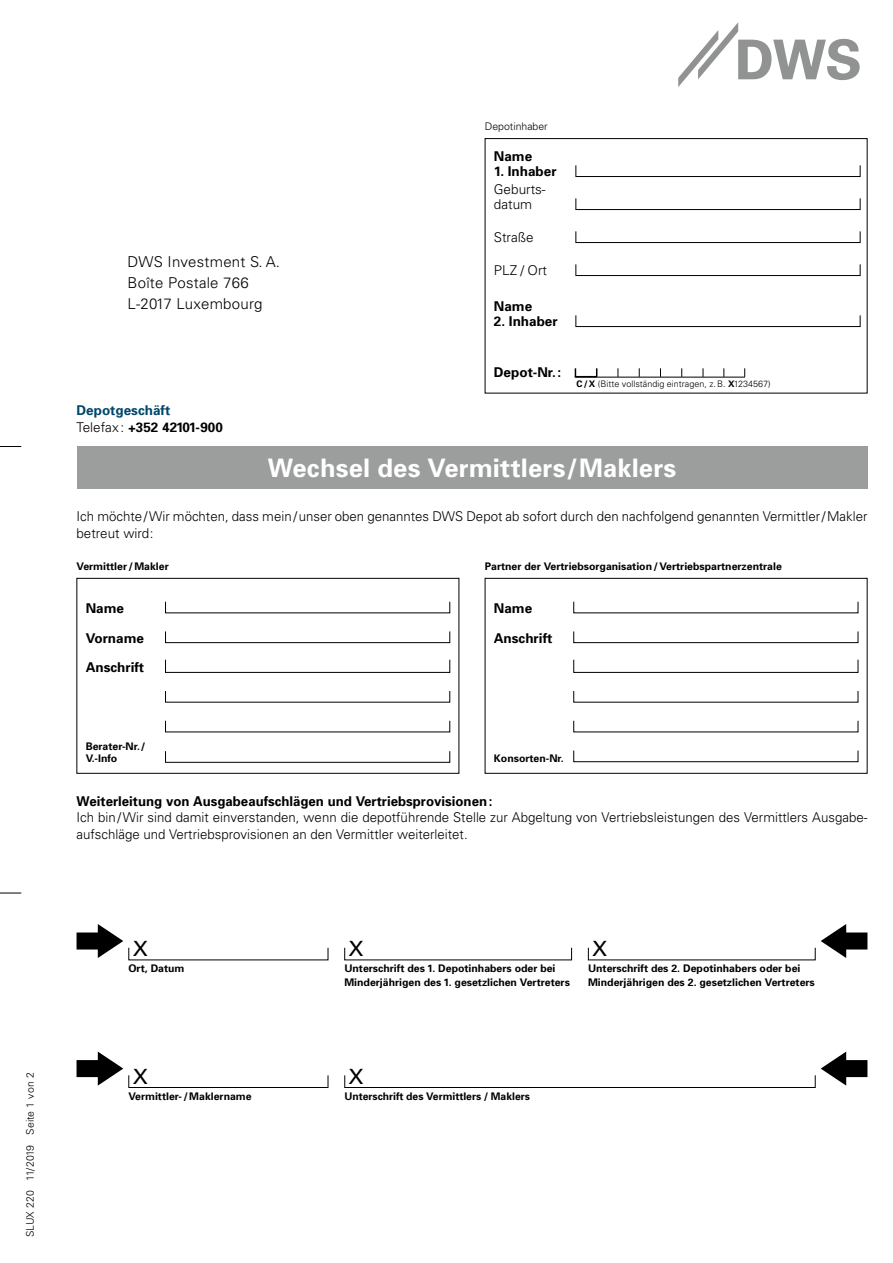
<style>
.page{position:relative;width:893px;height:1263px;background:#fff}
.page>*{position:absolute;margin:0;border:0;box-sizing:border-box;transform-origin:0 0}
.t1{font:700 25.5px "Univers";letter-spacing:.01em;color:#fff}
.t2{font:21px "Univers";color:#000}
.t3{font:300 15px/21px "Univers";letter-spacing:.015em;color:#000}
.t4{font:300 13.5px/16.5px "Univers";color:#000}
.t5{font:700 13.5px "Univers";color:#000}
.t6{font:700 13.5px/16.5px "Univers";color:#00476b}
.t7{font:700 10.5px/13.5px "Univers";color:#000}
.t8{font:300 10.5px "Univers";color:#000}
.t9{font:300 9px "Univers";color:#000}
.s1{font-weight:300;color:#000}
.s2{color:#000}
.s3{font-weight:700}
</style>
<div class="page">
<svg style="left:678px;top:22px;width:182px;height:65px"></svg>
<svg style="left:0;top:446px;width:21px;height:1px"></svg>
<svg style="left:0;top:893px;width:21px;height:1px"></svg>
<div style="left:576px;top:165px;width:284px;height:12px;border:1px solid #000"></div>
<div style="left:576px;top:198px;width:284px;height:12px;border:1px solid #000"></div>
<div style="left:576px;top:231px;width:284px;height:12px;border:1px solid #000"></div>
<div style="left:576px;top:264px;width:284px;height:12px;border:1px solid #000"></div>
<div style="left:576px;top:315px;width:284px;height:12px;border:1px solid #000"></div>
<hr style="left:575px;top:377px;width:170px;height:1px;background:#000">
<svg style="left:575px;top:368px;width:22px;height:9px"></svg>
<div style="left:485px;top:138px;width:382px;height:255px;border:1px solid #000"></div>
<div style="left:77px;top:446px;width:790px;height:43px;background:#9c9d9d"></div>
<svg style="left:77px;top:1051px;width:46px;height:34px"></svg>
<div style="left:128px;top:1075px;width:200px;height:13px;border:1px solid #000"></div>
<div style="left:344px;top:1075px;width:471px;height:13px;border:1px solid #000"></div>
<svg style="left:821px;top:1051px;width:46px;height:34px"></svg>
<svg style="left:77px;top:924px;width:46px;height:34px"></svg>
<svg style="left:821px;top:924px;width:46px;height:34px"></svg>
<div style="left:165px;top:631px;width:285px;height:12px;border:1px solid #000"></div>
<div style="left:165px;top:659px;width:285px;height:14px;border:1px solid #000"></div>
<div style="left:165px;top:751px;width:285px;height:12px;border:1px solid #000"></div>
<div style="left:77px;top:578px;width:382px;height:196px;border:1px solid #000"></div>
<div style="left:573px;top:631px;width:285px;height:12px;border:1px solid #000"></div>
<div style="left:573px;top:659px;width:285px;height:14px;border:1px solid #000"></div>
<div style="left:573px;top:750px;width:285px;height:12px;border:1px solid #000"></div>
<div style="left:485px;top:578px;width:382px;height:196px;border:1px solid #000"></div>
<p class="t8" style="left:24px;top:1237px;width:166px;rotate:-90deg">SLUX 220 11/2019 Seite 1 von 2</p>
<h3 class="t3" style="left:128px;top:251px;width:154px">DWS Investment S. A.<br>Boîte Postale 766<br>L-2017 Luxembourg</h3>
<p class="t6" style="left:77px;top:402px;width:148px">Depotgeschäft<br><span class="s1">Telefax :</span> <span class="s2">+352 42101-900</span></p>
<p class="t8" style="left:485px;top:120px;width:65px">Depotinhaber</p>
<p class="t5" style="left:494px;top:148px;width:40px">Name</p>
<p class="t5" style="left:494px;top:163px;width:64px">1. Inhaber</p>
<p class="t4" style="left:494px;top:182px;width:53px;line-height:15px">Geburts&shy;datum</p>
<p class="t4" style="left:494px;top:229px;width:41px">Straße</p>
<p class="t4" style="left:494px;top:262px;width:55px">PLZ / Ort</p>
<p class="t5" style="left:494px;top:298px;width:40px">Name</p>
<p class="t5" style="left:494px;top:313px;width:65px">2. Inhaber</p>
<p class="t5" style="left:494px;top:364px;width:69px">Depot-Nr.:</p>
<p class="t9" style="left:577px;top:378px;width:195px"><span class="s3">C/X</span> (Bitte vollständig eintragen, z.B. <span class="s3">X</span>1234567)</p>
<h1 class="t1" style="left:268px;top:451px;width:410px">Wechsel des Vermittlers/Maklers</h1>
<p class="t4" style="left:77px;top:508px;width:792px">Ich möchte/Wir möchten, dass mein/unser oben genanntes DWS Depot ab sofort durch den nachfolgend genannten Vermittler/Makler betreut wird:</p>
<p class="t7" style="left:77px;top:559px;width:94px">Vermittler /Makler</p>
<p class="t7" style="left:485px;top:559px;width:299px">Partner der Vertriebsorganisation/Vertriebspartnerzentrale</p>
<p class="t5" style="left:86px;top:599px;width:40px">Name</p>
<p class="t5" style="left:86px;top:629px;width:60px">Vorname</p>
<p class="t5" style="left:86px;top:659px;width:60px">Anschrift</p>
<p class="t5" style="left:494px;top:599px;width:40px">Name</p>
<p class="t5" style="left:494px;top:629px;width:60px">Anschrift</p>
<p class="t7" style="left:86px;top:740px;width:61px;line-height:12px">Berater-Nr./<br>V.-Info</p>
<p class="t7" style="left:494px;top:751px;width:71px">Konsorten-Nr.</p>
<p class="t5" style="left:77px;top:792px;width:417px">Weiterleitung von Ausgabeaufschlägen und Vertriebsprovisionen:</p>
<p class="t4" style="left:77px;top:809px;width:792px">Ich bin/Wir sind damit einverstanden, wenn die depotführende Stelle zur Abgeltung von Vertriebsleistungen des Vermittlers Ausgabe&shy;aufschläge und Vertriebsprovisionen an den Vermittler weiterleitet.</p>
<h2 class="t2" style="left:133px;top:936px;width:17px">X</h2>
<h2 class="t2" style="left:349px;top:936px;width:17px">X</h2>
<h2 class="t2" style="left:592px;top:936px;width:17px">X</h2>
<p class="t7" style="left:128px;top:961px;width:58px">Ort, Datum</p>
<p class="t7" style="left:344px;top:961px;width:227px">Unterschrift des 1. Depotinhabers oder bei<br>Minderjährigen des 1. gesetzlichen Vertreters</p>
<p class="t7" style="left:588px;top:961px;width:228px">Unterschrift des 2. Depotinhabers oder bei<br>Minderjährigen des 2. gesetzlichen Vertreters</p>
<h2 class="t2" style="left:133px;top:1063px;width:17px">X</h2>
<h2 class="t2" style="left:349px;top:1063px;width:17px">X</h2>
<p class="t7" style="left:128px;top:1089px;width:125px">Vermittler- /Maklername</p>
<p class="t7" style="left:344px;top:1089px;width:187px">Unterschrift des Vermittlers / Maklers</p>
</div>
